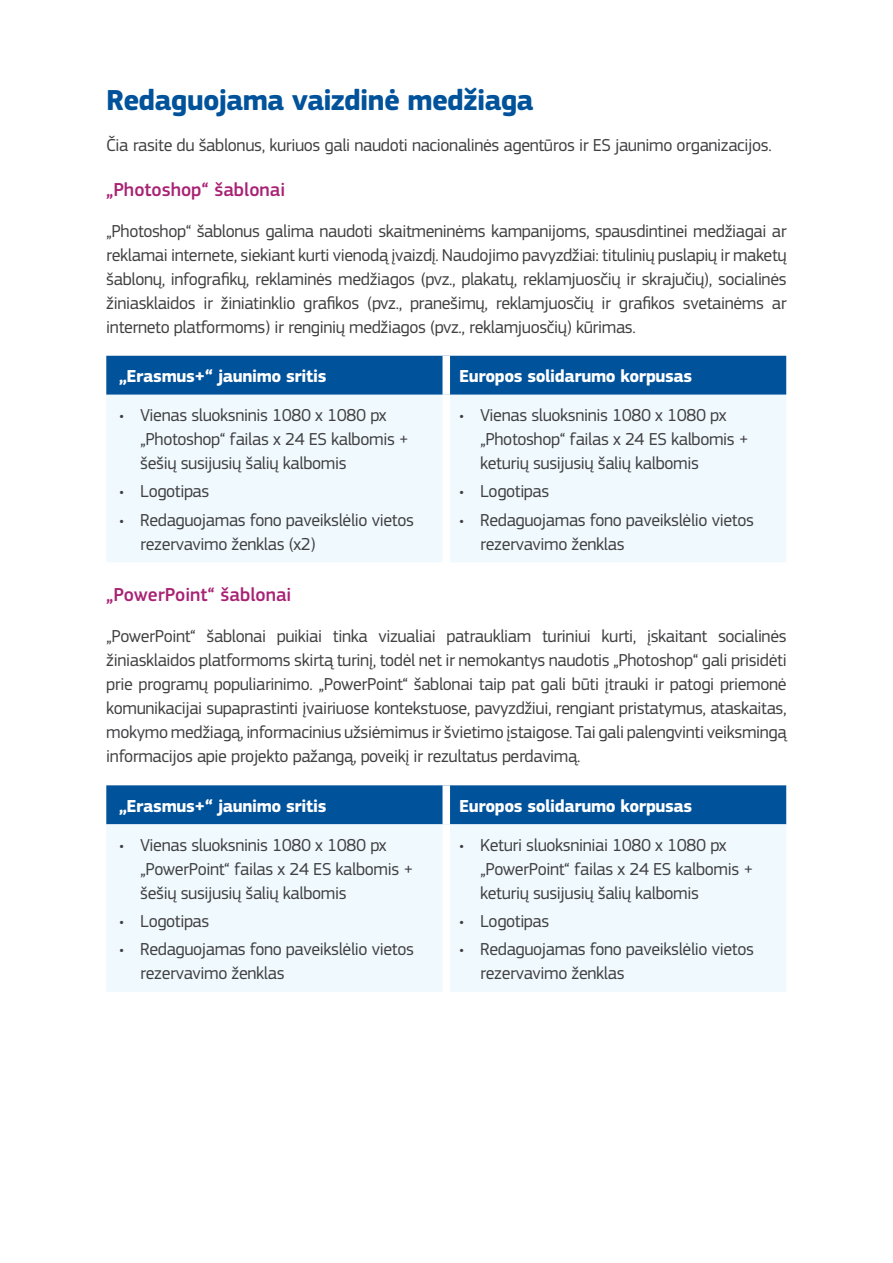
<style>
.page{position:relative;width:893px;height:1263px;background:#fff}
.page>*{position:absolute;margin:0;border:0;box-sizing:border-box;transform-origin:0 0}
.t1{font:700 30px "EC Square Sans Pro";letter-spacing:-.025em;color:#00529a}
.t2{font:500 19.5px "EC Square Sans Pro";color:#a82274}
.t3{font:18px/24px "EC Square Sans Pro";letter-spacing:-.02em;color:#414042}
.t4{font:700 18px "EC Square Sans Pro";letter-spacing:-.02em;color:#fff}
</style>
<div class="page">
<div style="left:106px;top:356px;width:680px;height:39px;background:#00529a"></div>
<div style="left:106px;top:395px;width:680px;height:167px;background:#eff9fe"></div>
<div style="left:442px;top:356px;width:8px;height:39px;background:#fff"></div>
<div style="left:442px;top:395px;width:8px;height:167px;background:#fff"></div>
<div style="left:106px;top:785px;width:680px;height:39px;background:#00529a"></div>
<div style="left:106px;top:824px;width:680px;height:168px;background:#eff9fe"></div>
<div style="left:442px;top:785px;width:8px;height:39px;background:#fff"></div>
<div style="left:442px;top:824px;width:8px;height:168px;background:#fff"></div>
<h1 class="t1" style="left:106px;top:82px;width:429px">Redaguojama vaizdinė medžiaga</h1>
<p class="t3" style="left:106px;top:133px;width:667px">Čia rasite du šablonus, kuriuos gali naudoti nacionalinės agentūros ir ES jaunimo organizacijos.</p>
<p class="t2" style="left:106px;top:178px;width:180px">„Photoshop“ šablonai</p>
<p class="t3" style="left:106px;top:219px;width:682px;text-align:justify">„Photoshop“ šablonus galima naudoti skaitmeninėms kampanijoms, spausdintinei medžiagai ar reklamai internete, siekiant kurti vienodą įvaizdį. Naudojimo pavyzdžiai: titulinių puslapių ir maketų šablonų, infografikų, reklaminės medžiagos (pvz., plakatų, reklamjuosčių ir skrajučių), socialinės žiniasklaidos ir žiniatinklio grafikos (pvz., pranešimų, reklamjuosčių ir grafikos svetainėms ar interneto platformoms) ir renginių medžiagos (pvz., reklamjuosčių) kūrimas.</p>
<p class="t4" style="left:119px;top:365px;width:209px">„Erasmus+“ jaunimo sritis</p>
<p class="t4" style="left:459px;top:365px;width:235px">Europos solidarumo korpusas</p>
<p class="t3" style="left:140px;top:403px;width:270px;text-indent:-21px">• Vienas sluoksninis 1080 x 1080 px „Photoshop“ failas x 24 ES kalbomis + šešių susijusių šalių kalbomis</p>
<p class="t3" style="left:119px;top:479px;width:92px">• Logotipas</p>
<p class="t3" style="left:140px;top:508px;width:275px;text-indent:-21px">• Redaguojamas fono paveikslėlio vietos rezervavimo ženklas (x2)</p>
<p class="t3" style="left:480px;top:403px;width:270px;text-indent:-21px">• Vienas sluoksninis 1080 x 1080 px „Photoshop“ failas x 24 ES kalbomis + keturių susijusių šalių kalbomis</p>
<p class="t3" style="left:459px;top:479px;width:92px">• Logotipas</p>
<p class="t3" style="left:480px;top:508px;width:275px;text-indent:-21px">• Redaguojamas fono paveikslėlio vietos rezervavimo ženklas</p>
<p class="t2" style="left:106px;top:583px;width:187px">„PowerPoint“ šablonai</p>
<p class="t3" style="left:106px;top:624px;width:682px;text-align:justify">„PowerPoint“ šablonai puikiai tinka vizualiai patraukliam turiniui kurti, įskaitant socialinės žiniasklaidos platformoms skirtą turinį, todėl net ir nemokantys naudotis „Photoshop“ gali prisidėti prie programų populiarinimo. „PowerPoint“ šablonai taip pat gali būti įtrauki ir patogi priemonė komunikacijai supaprastinti įvairiuose kontekstuose, pavyzdžiui, rengiant pristatymus, ataskaitas, mokymo medžiagą, informacinius užsiėmimus ir švietimo įstaigose. Tai gali palengvinti veiksmingą informacijos apie projekto pažangą, poveikį ir rezultatus perdavimą.</p>
<p class="t4" style="left:119px;top:795px;width:209px">„Erasmus+“ jaunimo sritis</p>
<p class="t4" style="left:459px;top:795px;width:235px">Europos solidarumo korpusas</p>
<p class="t3" style="left:140px;top:833px;width:275px;text-indent:-21px">• Vienas sluoksninis 1080 x 1080 px „PowerPoint“ failas x 24 ES kalbomis + šešių susijusių šalių kalbomis</p>
<p class="t3" style="left:119px;top:909px;width:92px">• Logotipas</p>
<p class="t3" style="left:140px;top:937px;width:275px;text-indent:-21px">• Redaguojamas fono paveikslėlio vietos rezervavimo ženklas</p>
<p class="t3" style="left:480px;top:833px;width:275px;text-indent:-21px">• Keturi sluoksniniai 1080 x 1080 px „PowerPoint“ failas x 24 ES kalbomis + keturių susijusių šalių kalbomis</p>
<p class="t3" style="left:459px;top:909px;width:92px">• Logotipas</p>
<p class="t3" style="left:480px;top:937px;width:275px;text-indent:-21px">• Redaguojamas fono paveikslėlio vietos rezervavimo ženklas</p>
</div>
